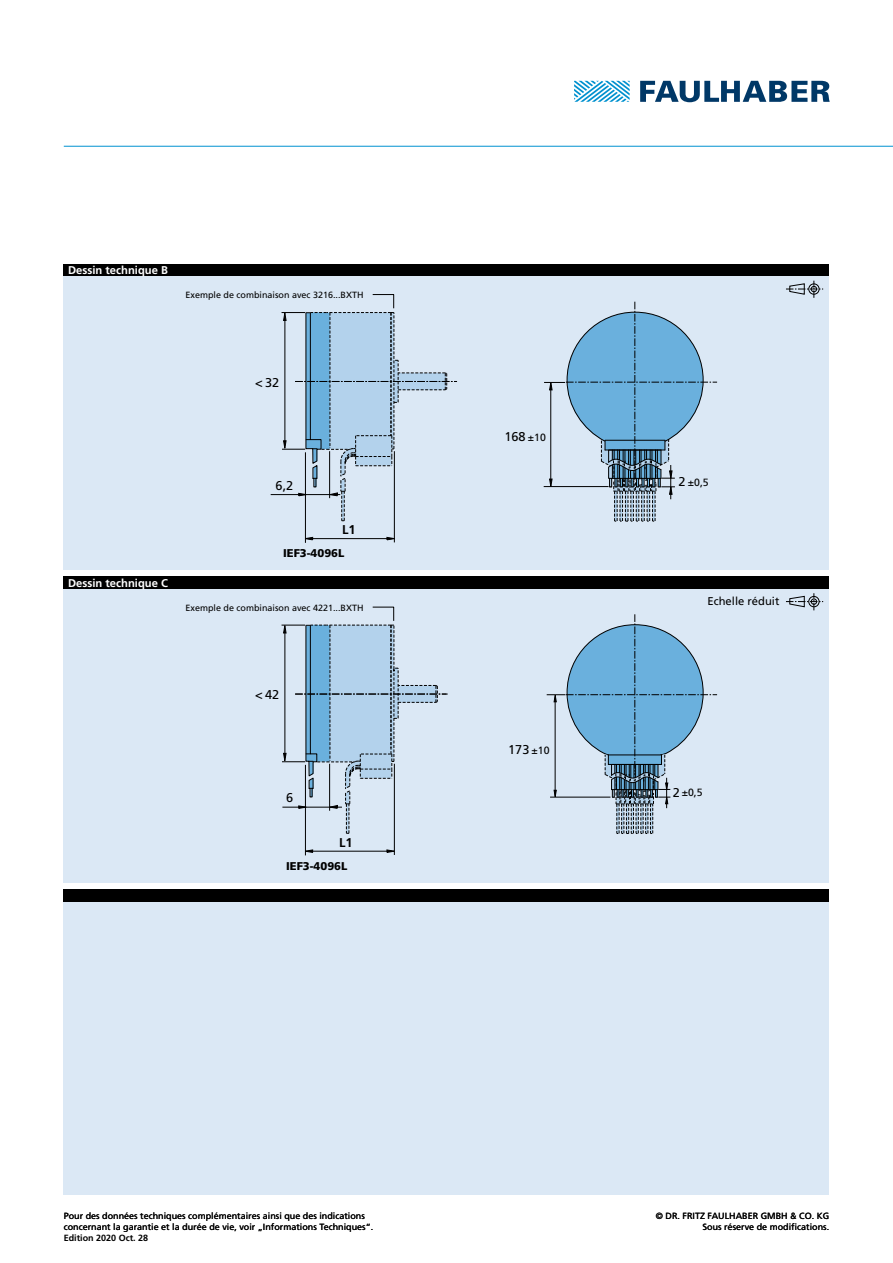
<style>
.page{position:relative;width:893px;height:1263px;background:#fff}
.page>*{position:absolute;margin:0;border:0;box-sizing:border-box;transform-origin:0 0}
.t1{font:12.75px "Frutiger LT";color:#000}
.t2{font:700 12.75px "Frutiger LT";color:#000}
.t3{font:700 11.25px "Frutiger LT";color:#fff}
.t4{font:900 11.25px "Frutiger LT";color:#000}
.t5{font:11.25px "Frutiger LT";color:#000}
.t6{font:10.5px "Frutiger LT";color:#000}
.t7{font:9px/10.8px "Frutiger LT";color:#000}
.t8{font:700 9px "Frutiger LT";color:#000}
.s1{font-size:10.5px}
.s2{font-size:12.75px}
</style>
<div class="page">
<hr style="left:64px;top:146px;width:829px;height:1px;background:#0092d0">
<svg style="left:574px;top:81px;width:56px;height:21px"></svg>
<svg style="left:640px;top:81px;width:190px;height:21px"></svg>
<div style="left:64px;top:901px;width:765px;height:294px;background:#dbe8f5"></div>
<div style="left:64px;top:264px;width:765px;height:12px;background:#000"></div>
<div style="left:64px;top:889px;width:765px;height:12px;background:#000"></div>
<div style="left:64px;top:276px;width:765px;height:294px;background:#dbe8f5"></div>
<div style="left:64px;top:589px;width:765px;height:293px;background:#dbe8f5"></div>
<div style="left:64px;top:576px;width:765px;height:13px;background:#000"></div>
<svg style="left:786px;top:281px;width:37px;height:17px"></svg>
<hr style="left:394px;top:451px;width:1px;height:91px;background:#000">
<hr style="left:305px;top:452px;width:1px;height:91px;background:#000">
<hr style="left:310px;top:538px;width:82px;height:1px;background:#000">
<hr style="left:271px;top:494px;width:69px;height:1px;background:#000">
<svg style="left:304px;top:537px;width:9px;height:3px"></svg>
<svg style="left:386px;top:537px;width:9px;height:3px"></svg>
<svg style="left:282px;top:294px;width:175px;height:227px"></svg>
<hr style="left:544px;top:486px;width:64px;height:1px;background:#000">
<svg style="left:545px;top:301px;width:172px;height:221px"></svg>
<svg style="left:786px;top:593px;width:37px;height:17px"></svg>
<hr style="left:394px;top:764px;width:1px;height:91px;background:#000">
<hr style="left:305px;top:765px;width:1px;height:90px;background:#000">
<hr style="left:310px;top:851px;width:82px;height:1px;background:#000">
<svg style="left:304px;top:849px;width:9px;height:4px"></svg>
<svg style="left:386px;top:849px;width:9px;height:4px"></svg>
<svg style="left:282px;top:607px;width:166px;height:227px"></svg>
<svg style="left:547px;top:614px;width:170px;height:220px"></svg>
<hr style="left:608px;top:754px;width:53px;height:1px;background:#000">
<p class="t3" style="left:68px;top:263px;width:102px">Dessin technique B</p>
<p class="t7" style="left:186px;top:289px;width:180px">Exemple de combinaison avec 3216...BXTH</p>
<p class="t3" style="left:68px;top:576px;width:102px">Dessin technique C</p>
<h1 class="t1" style="left:255px;top:375px;width:26px">&lt;32</h1>
<h1 class="t1" style="left:504px;top:429px;width:43px">168 <span class="s1">±10</span></h1>
<h1 class="t1" style="left:276px;top:478px;width:19px">6,2</h1>
<p class="t6" style="left:678px;top:476px;width:32px"><span class="s2">2</span> ±0,5</p>
<h1 class="t2" style="left:342px;top:522px;width:15px">L1</h1>
<p class="t4" style="left:283px;top:546px;width:63px">IEF3-4096L</p>
<p class="t7" style="left:186px;top:602px;width:180px">Exemple de combinaison avec 4221...BXTH</p>
<p class="t5" style="left:707px;top:595px;width:73px">Echelle réduit</p>
<h1 class="t1" style="left:255px;top:687px;width:26px">&lt;42</h1>
<h1 class="t1" style="left:286px;top:790px;width:9px">6</h1>
<h1 class="t2" style="left:339px;top:835px;width:15px">L1</h1>
<p class="t4" style="left:286px;top:859px;width:63px">IEF3-4096L</p>
<h1 class="t1" style="left:508px;top:742px;width:43px">173 <span class="s1">±10</span></h1>
<p class="t6" style="left:673px;top:786px;width:32px"><span class="s2">2</span> ±0,5</p>
<p class="t7" style="left:64px;top:1210px;width:311px">Pour des données techniques complémentaires ainsi que des indications concernant la garantie et la durée de vie, voir „Informations Techniques“.</p>
<p class="t7" style="left:656px;top:1210px;width:175px;text-align:right">© DR. FRITZ FAULHABER GMBH &amp; CO. KG<br>Sous réserve de modifications.</p>
<p class="t8" style="left:64px;top:1233px;width:86px">Edition 2020 Oct. 28</p>
</div>
